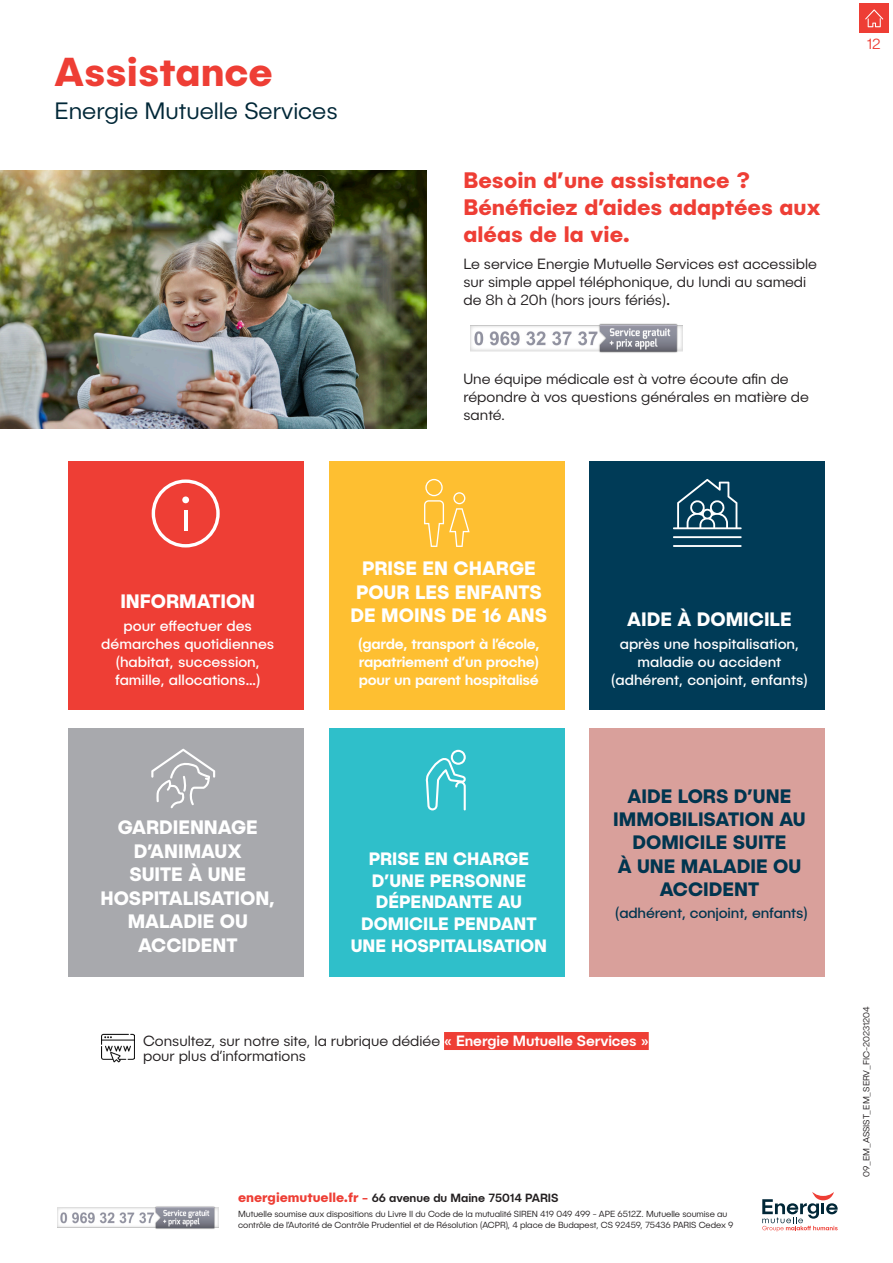
<style>
.page{position:relative;width:893px;height:1263px;background:#fff}
.page>*{position:absolute;margin:0;border:0;box-sizing:border-box;transform-origin:0 0}
.t1{font:700 40.5px "Publica Sans";color:#ee3e35}
.t2{font:300 24px "Publica Sans";color:#002737}
.t3{font:700 22.5px/27px "Publica Sans";color:#ee3e35}
.t4{font:700 19.5px/23.4px "Publica Sans";color:#fff;text-align:center}
.t5{font:700 19.5px/23.4px "Publica Sans";color:#01354f;text-align:center}
.t6{font:700 18px/21.6px "Publica Sans";color:#fff;text-align:center}
.t7{font:300 15px/18px "Publica Sans";color:#231f20}
.t8{font:15px/18px "Publica Sans";color:#fff;text-align:center}
.t9{font:500 15px/18px "Publica Sans";letter-spacing:-.02em;color:#fff;text-align:justify}
.t10{font:15px "Publica Sans";letter-spacing:-.01em;color:#01354f}
.t11{font:300 15px "Publica Sans";color:#ee3e35}
.t12{font:500 12px "Publica Sans";letter-spacing:-.005em;color:#231f20}
.t13{font:300 9px/10.5px "Publica Sans";letter-spacing:-.005em;color:#231f20}
.s1{font-weight:400}
.s2{font-weight:500;color:#fff}
.s3{font-weight:700;font-size:13.5px;color:#ee3e35}
.s4{font-weight:700;color:#ee3e35}
</style>
<div class="page">
<svg style="left:762px;top:1192px;width:76px;height:39px"></svg>
<img style="left:57px;top:1206px;width:162px;height:23px">
<img style="left:470px;top:323px;width:213px;height:30px">
<div style="left:68px;top:461px;width:235px;height:249px;background:#ee3e35"></div>
<div style="left:68px;top:728px;width:235px;height:249px;background:#a8a9ad"></div>
<div style="left:329px;top:461px;width:235px;height:249px;background:#febf31"></div>
<div style="left:329px;top:728px;width:235px;height:249px;background:#2fbfca"></div>
<div style="left:590px;top:461px;width:235px;height:249px;background:#003b57"></div>
<div style="left:590px;top:728px;width:235px;height:249px;background:#d9a09b"></div>
<div style="left:444px;top:1032px;width:205px;height:18px;background:#ee3e35"></div>
<img style="left:101px;top:1033px;width:34px;height:30px">
<img style="left:0;top:170px;width:427px;height:258px">
<svg style="left:151px;top:749px;width:64px;height:59px"></svg>
<svg style="left:426px;top:750px;width:40px;height:60px"></svg>
<svg style="left:673px;top:479px;width:69px;height:50px"></svg>
<hr style="left:673px;top:536px;width:69px;height:2px;background:#fff">
<hr style="left:673px;top:545px;width:69px;height:2px;background:#fff">
<svg style="left:152px;top:479px;width:68px;height:68px"></svg>
<hr style="left:184px;top:510px;width:3px;height:20px;background:#fff">
<svg style="left:424px;top:479px;width:46px;height:68px"></svg>
<div style="left:860px;top:4px;width:29px;height:29px;background:#ee3e35"></div>
<svg style="left:865px;top:9px;width:18px;height:18px"></svg>
<p class="t1" style="left:55px;top:46px;width:220px">Assistance</p>
<p class="t2" style="left:55px;top:96px;width:285px">Energie Mutuelle Services</p>
<p class="t11" style="left:867px;top:35px;width:16px">12</p>
<p class="t3" style="left:463px;top:166px;width:358px">Besoin d’une assistance ?<br>Bénéficiez d’aides adaptées aux aléas de la vie.</p>
<p class="t7" style="left:463px;top:254px;width:355px">Le service Energie Mutuelle Services est accessible sur simple appel téléphonique, du lundi au samedi de 8h à 20h (hors jours fériés)<span class="s1">.</span></p>
<p class="t7" style="left:463px;top:370px;width:347px">Une équipe médicale est à votre écoute afin de répondre à vos questions générales en matière de santé.</p>
<p class="t4" style="left:120px;top:589px;width:136px">INFORMATION</p>
<p class="t8" style="left:101px;top:616px;width:175px">pour effectuer des démarches quotidiennes (habitat, succession, famille, allocations…)</p>
<p class="t4" style="left:100px;top:815px;width:176px">GARDIENNAGE<br>D’ANIMAUX<br>SUITE À UNE<br>HOSPITALISATION,<br>MALADIE OU<br>ACCIDENT</p>
<p class="t4" style="left:351px;top:556px;width:198px">PRISE EN CHARGE<br>POUR LES ENFANTS<br>DE MOINS DE 16 ANS</p>
<p class="t9" style="left:358px;top:634px;width:183px">(garde, transport à l’école, rapatriement d’un proche) pour un parent hospitalisé</p>
<p class="t6" style="left:351px;top:847px;width:198px">PRISE EN CHARGE<br>D’UNE PERSONNE<br>DÉPENDANTE AU<br>DOMICILE PENDANT<br>UNE HOSPITALISATION</p>
<p class="t4" style="left:627px;top:607px;width:166px">AIDE À DOMICILE</p>
<p class="t8" style="left:611px;top:634px;width:198px">après une hospitalisation, maladie ou accident (adhérent, conjoint, enfants)</p>
<p class="t5" style="left:613px;top:783px;width:194px">AIDE LORS D’UNE<br>IMMOBILISATION AU<br>DOMICILE SUITE<br>À UNE MALADIE OU<br>ACCIDENT</p>
<p class="t10" style="left:615px;top:904px;width:194px">(adhérent, conjoint, enfants)</p>
<p class="t7" style="left:143px;top:1032px;width:507px;line-height:15px">Consultez, sur notre site, la rubrique dédiée <span class="s2">« Energie Mutuelle Services » </span>pour plus d’informations</p>
<p class="t12" style="left:238px;top:1190px;width:322px"><span class="s3">energiemutuelle.fr</span> <span class="s4">-</span> 66 avenue du Maine 75014 PARIS</p>
<p class="t13" style="left:238px;top:1208px;width:497px">Mutuelle soumise aux dispositions du Livre II du Code de la mutualité SIREN 419 049 499 - APE 6512Z. Mutuelle soumise au contrôle de l’Autorité de Contrôle Prudentiel et de Résolution (ACPR), 4 place de Budapest, CS 92459, 75436 PARIS Cedex 9</p>
<p class="t13" style="left:861px;top:1177px;width:172px;rotate:-90deg">09_EM_ASSIST_EM_SERV_FIC-20231204</p>
</div>
